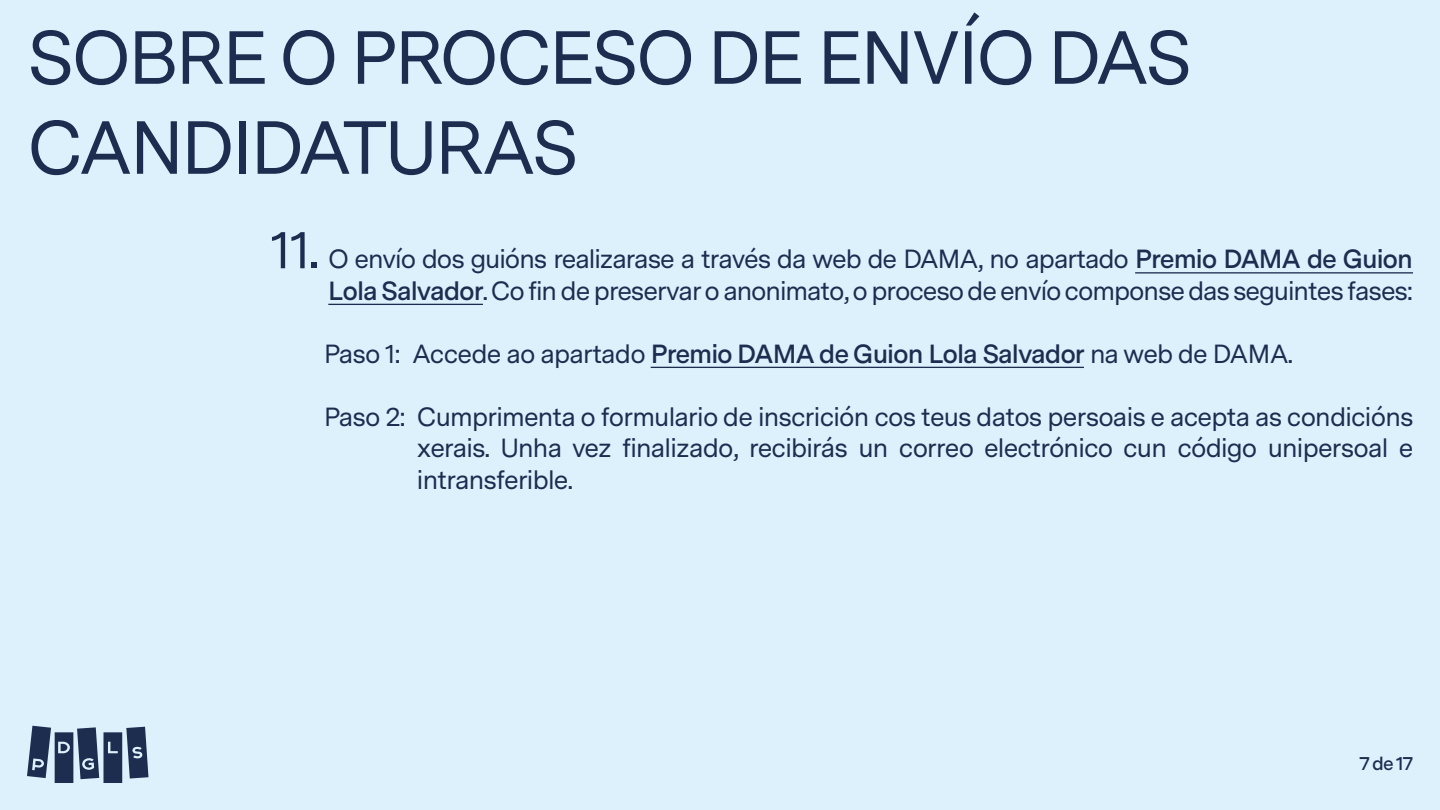
<style>
.page{position:relative;width:1440px;height:810px;background:#ddf1fc}
.page>*{position:absolute;margin:0;border:0;box-sizing:border-box;transform-origin:0 0}
.t1{font:75px/90px "Messina Sans";letter-spacing:-.04em;color:#1c2d50}
.t2{font:26.25px/31.5px "Messina Sans";letter-spacing:-.04em;color:#1c2d50;text-align:right}
.t3{font:600 18.75px "Messina Sans";color:#1c2d50}
.s1{font-size:52.5px}
.s2{font-weight:600}
</style>
<div class="page">
<svg style="left:27px;top:726px;width:121px;height:57px"></svg>
<hr style="left:1135px;top:272px;width:278px;height:2px;background:#1c2d50">
<hr style="left:328px;top:304px;width:155px;height:1px;background:#1c2d50">
<hr style="left:651px;top:367px;width:433px;height:1px;background:#1c2d50">
<h1 class="t1" style="left:27px;top:10px;width:1167px">SOBRE O PROCESO DE ENVÍO DAS<br>CANDIDATURAS</h1>
<p class="t2" style="left:270px;top:243px;width:1145px"><span class="s1">11.</span> O envío dos guións realizarase a través da web de DAMA, no apartado <span class="s2">Premio DAMA de Guion<br>Lola Salvador</span>. Co fin de preservar o anonimato, o proceso de envío componse das seguintes fases:</p>
<p class="t2" style="left:324px;top:337px;width:971px">Paso 1: Accede ao apartado <span class="s2">Premio DAMA de Guion Lola Salvador</span> na web de DAMA.</p>
<p class="t2" style="left:417px;top:400px;width:998px;text-align:justify;text-indent:-93px">Paso 2: Cumprimenta o formulario de inscrición cos teus datos persoais e acepta as condicións xerais. Unha vez finalizado, recibirás un correo electrónico cun código unipersoal e intransferible.</p>
<p class="t3" style="left:1360px;top:750px;width:55px">7 de 17</p>
</div>
